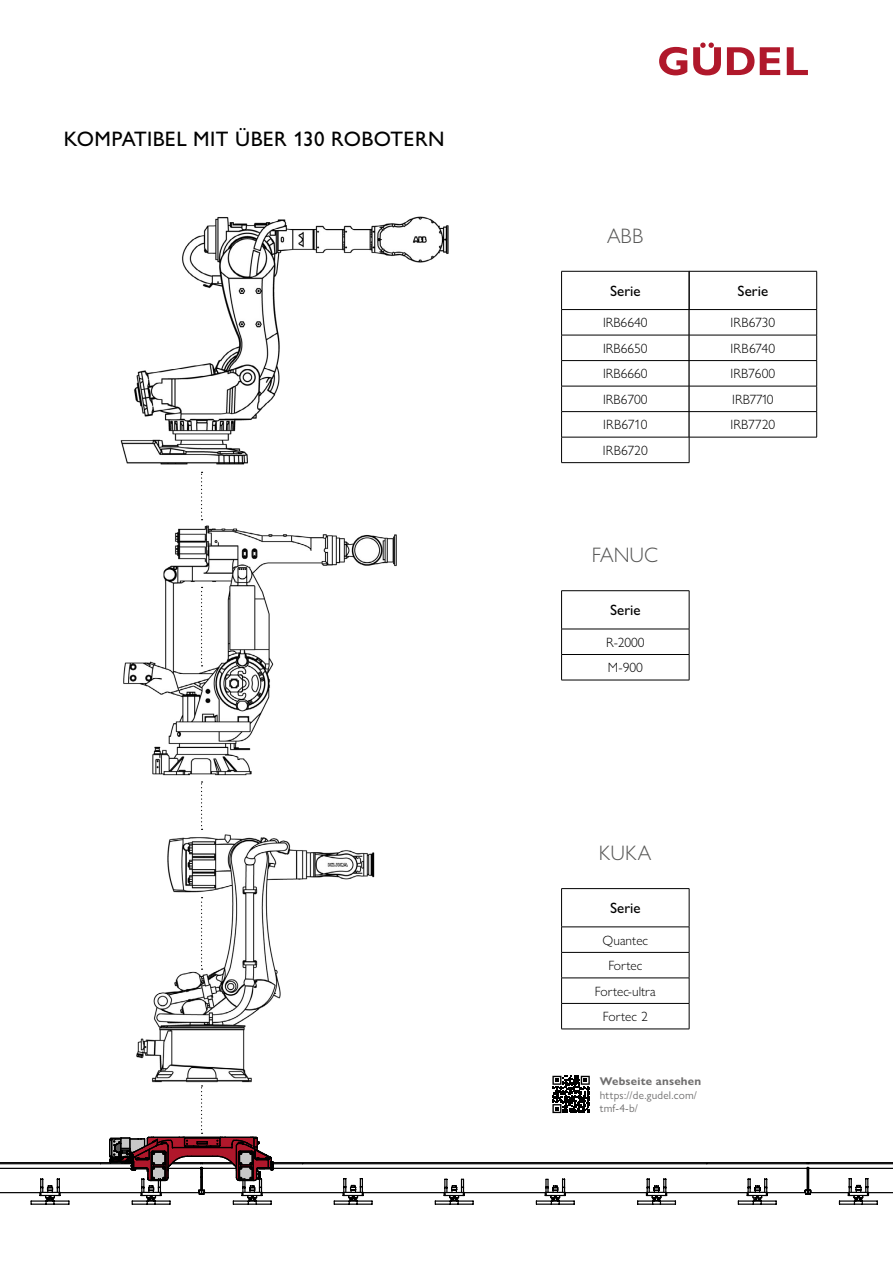
<style>
.page{position:relative;width:893px;height:1263px;background:#fff}
.page>*{position:absolute;margin:0;border:0;box-sizing:border-box;transform-origin:0 0}
.t1{font:500 21px "Gill Sans Nova";letter-spacing:.02em;color:#000}
.t2{font:300 21px "Gill Sans Nova";color:#575756}
.t3{font:500 15px "Gill Sans Nova";color:#000}
.t4{font:300 13.5px/25.5px "Gill Sans Nova";color:#000}
.t5{font:11.25px/13.5px "Gill Sans Nova";letter-spacing:.02em;color:#706f6f}
.t6{font:700 11.25px "Gill Sans Nova";letter-spacing:.02em;color:#706f6f}
</style>
<div class="page">
<svg style="left:659px;top:47px;width:28px;height:28px"></svg>
<svg style="left:727px;top:47px;width:27px;height:28px"></svg>
<svg style="left:760px;top:47px;width:20px;height:28px"></svg>
<svg style="left:787px;top:47px;width:21px;height:28px"></svg>
<svg style="left:693px;top:43px;width:28px;height:32px"></svg>
<img style="left:120px;top:216px;width:329px;height:249px">
<img style="left:136px;top:834px;width:239px;height:242px">
<img style="left:123px;top:525px;width:274px;height:251px">
<svg style="left:201px;top:897px;width:2px;height:73px"></svg>
<svg style="left:201px;top:781px;width:2px;height:49px"></svg>
<svg style="left:201px;top:587px;width:2px;height:79px"></svg>
<svg style="left:201px;top:472px;width:2px;height:48px"></svg>
<hr style="left:561px;top:590px;width:128px;height:1px;background:#000">
<svg style="left:561px;top:629px;width:129px;height:51px"></svg>
<hr style="left:561px;top:680px;width:128px;height:1px;background:#000">
<hr style="left:561px;top:591px;width:1px;height:38px;background:#000">
<hr style="left:689px;top:591px;width:1px;height:38px;background:#000">
<hr style="left:561px;top:888px;width:128px;height:1px;background:#000">
<svg style="left:561px;top:927px;width:129px;height:102px"></svg>
<hr style="left:561px;top:1029px;width:128px;height:1px;background:#000">
<hr style="left:561px;top:889px;width:1px;height:38px;background:#000">
<hr style="left:689px;top:889px;width:1px;height:38px;background:#000">
<svg style="left:552px;top:1075px;width:38px;height:1px"></svg>
<svg style="left:0;top:1076px;width:893px;height:129px"></svg>
<hr style="left:561px;top:309px;width:128px;height:1px;background:#000">
<hr style="left:561px;top:271px;width:128px;height:1px;background:#000">
<hr style="left:561px;top:271px;width:1px;height:38px;background:#000">
<hr style="left:689px;top:309px;width:128px;height:1px;background:#000">
<hr style="left:689px;top:271px;width:128px;height:1px;background:#000">
<svg style="left:561px;top:310px;width:256px;height:153px"></svg>
<hr style="left:689px;top:437px;width:128px;height:1px;background:#000">
<hr style="left:689px;top:271px;width:1px;height:38px;background:#000">
<hr style="left:816px;top:271px;width:1px;height:38px;background:#000">
<h1 class="t1" style="left:64px;top:126px;width:382px">KOMPATIBEL MIT ÜBER 130 ROBOTERN</h1>
<h1 class="t2" style="left:607px;top:223px;width:38px">ABB</h1>
<p class="t3" style="left:610px;top:282px;width:32px">Serie</p>
<p class="t4" style="left:603px;top:310px;width:46px;text-align:justify">IRB6640<br>IRB6650<br>IRB6660<br>IRB6700<br>IRB6710<br>IRB6720</p>
<h1 class="t2" style="left:592px;top:542px;width:68px">FANUC</h1>
<p class="t3" style="left:610px;top:601px;width:32px">Serie</p>
<p class="t4" style="left:606px;top:629px;width:40px">R-2000<br>M-900</p>
<p class="t3" style="left:738px;top:282px;width:32px">Serie</p>
<p class="t4" style="left:730px;top:310px;width:46px">IRB6730<br>IRB6740<br>IRB7600<br>IRB7710<br>IRB7720</p>
<h1 class="t2" style="left:599px;top:840px;width:54px">KUKA</h1>
<p class="t3" style="left:610px;top:899px;width:32px">Serie</p>
<p class="t4" style="left:595px;top:927px;width:62px;text-align:center">Quantec<br>Fortec<br>Fortec-ultra<br>Fortec 2</p>
<p class="t6" style="left:600px;top:1074px;width:103px">Webseite ansehen</p>
<p class="t5" style="left:600px;top:1088px;width:99px">https://de.gudel.com/ tmf-4-b/</p>
</div>
